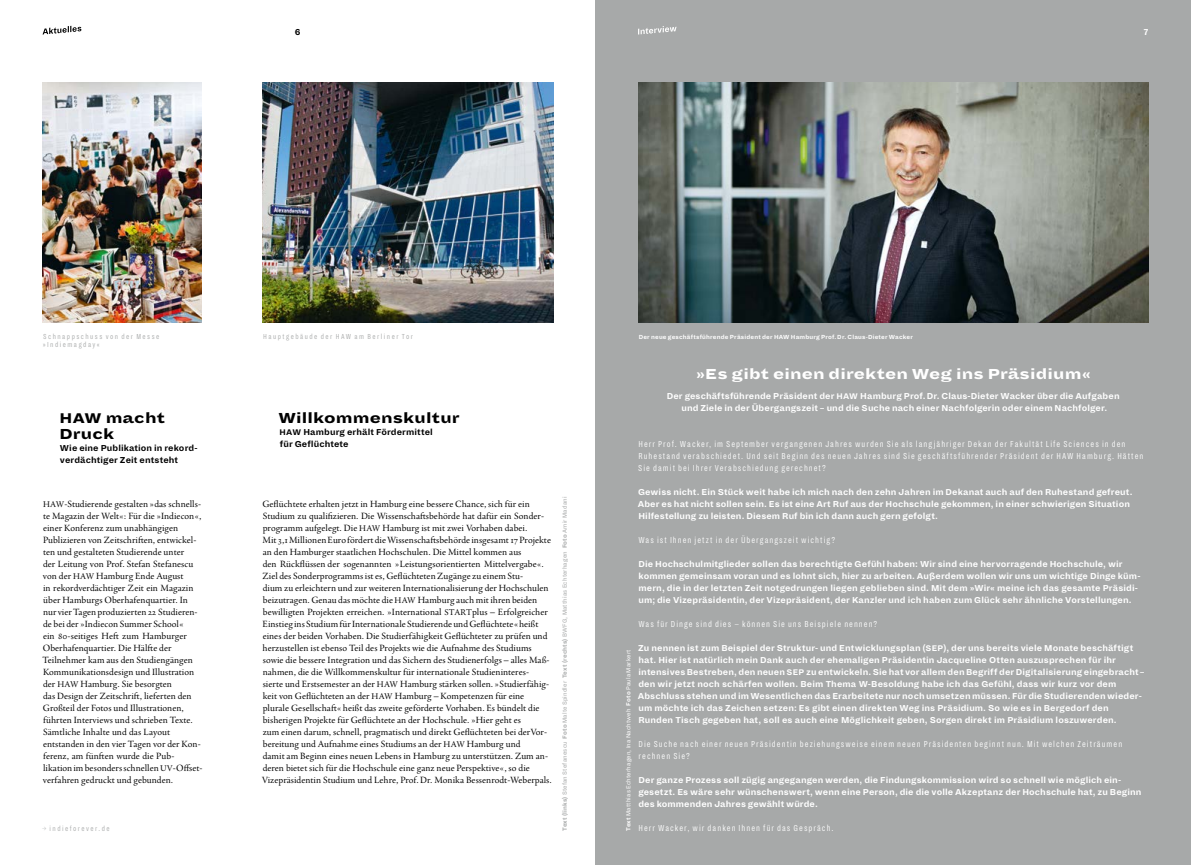
<style>
.page{position:relative;width:1191px;height:865px;background:#fff}
.page>*{position:absolute;margin:0;border:0;box-sizing:border-box;transform-origin:0 0}
.t1{font:900 16px "Dia";letter-spacing:.01em;color:#fff}
.t2{font:900 16px/16px "Dia";letter-spacing:.01em;color:#000}
.t3{font:9.8px/12px "Agmena W1 G";color:#000}
.t4{font:700 9.5px/12px "Dia";letter-spacing:.01em;color:#fff}
.t5{font:300 9.5px/12px "Dia";letter-spacing:.105em;color:#fff}
.t6{font:700 9.5px/12px "Dia";letter-spacing:.01em;color:#000}
.t7{font:300 8px/8px "Dia";letter-spacing:.185em;color:#a7a9a9}
.t8{font:6.5px "Dia";letter-spacing:.02em;color:#a7a9a9}
.t9{font:700 6.5px "Dia";letter-spacing:.025em;color:#fff}
.t10{font:6.5px "Dia";letter-spacing:.02em;color:#fff}
.s1{font-size:15.5px}
.s2{font-size:9px}
.s3{font-weight:700}
</style>
<div class="page">
<div style="left:595px;top:0;width:596px;height:865px;background:#a7a9a9"></div>
<img style="left:638px;top:83px;width:510px;height:239px">
<svg style="left:43px;top:26px;width:38px;height:9px"></svg>
<svg style="left:638px;top:26px;width:38px;height:9px"></svg>
<img style="left:262px;top:83px;width:291px;height:240px">
<img style="left:43px;top:83px;width:158px;height:240px">
<p class="t6" style="left:295px;top:26px;width:7px">6</p>
<p class="t4" style="left:1143px;top:26px;width:6px">7</p>
<p class="t7" style="left:43px;top:332px;width:118px">Schnappschuss von der Messe »Indiemagday«</p>
<p class="t7" style="left:263px;top:332px;width:151px">Hauptgebäude der HAW am Berliner Tor</p>
<p class="t9" style="left:638px;top:333px;width:276px">Der neue geschäftsführende Präsident der HAW Hamburg Prof.Dr. Claus-Dieter Wacker</p>
<h1 class="t2" style="left:60px;top:409px;width:107px"><span class="s1">HAW</span> macht<br>Druck</h1>
<p class="t6" style="left:60px;top:442px;width:138px">Wie eine Publikation in rekord&shy;verdächtiger Zeit entsteht</p>
<h1 class="t2" style="left:278px;top:409px;width:183px">Willkommenskultur</h1>
<p class="t6" style="left:280px;top:426px;width:155px"><span class="s2">HAW</span> Hamburg erhält Fördermittel für Geflüchtete</p>
<p class="t3" style="left:42px;top:497px;width:162px"><span class="s2">HAW</span>-Studierende gestalten »das schnells&shy;te Magazin der Welt«: Für die »Indiecon«, einer Konferenz zum unabhängigen Publizieren von Zeitschriften, entwickel&shy;ten und gestalteten Studierende unter<br>der Leitung von Prof. Stefan Stefanescu von der <span class="s2">HAW</span> Hamburg Ende August<br>in rekordverdächtiger Zeit ein Magazin über Hamburgs Oberhafenquartier. In nur vier Tagen produzierten 22 Studieren&shy;de bei der »Indiecon Summer School«<br>ein 80-seitiges Heft zum Hamburger Oberhafenquartier. Die Hälfte der Teilnehmer kam aus den Studiengängen Kommunikationsdesign und Illustration der <span class="s2">HAW</span> Hamburg. Sie besorgten<br>das Design der Zeitschrift, lieferten den Großteil der Fotos und Illustrationen, führten Interviews und schrieben Texte.<br>Sämtliche Inhalte und das Layout entstanden in den vier Tagen vor der Kon&shy;ferenz, am fünften wurde die Pub&shy;likation im besonders schnellen <span class="s2">UV</span>-Offset&shy;verfahren gedruckt und gebunden.</p>
<p class="t3" style="left:262px;top:497px;width:291px">Geflüchtete erhalten jetzt in Hamburg eine bessere Chance, sich für ein Studium zu qualifizieren. Die Wissenschaftsbehörde hat dafür ein Sonder&shy;programm aufgelegt. Die <span class="s2">HAW</span> Hamburg ist mit zwei Vorhaben dabei.<br>Mit 3,1 Millionen Euro fördert die Wissenschaftsbehörde insgesamt 17 Projekte an den Hamburger staatlichen Hochschulen. Die Mittel kommen aus<br>den Rückflüssen der sogenannten »Leistungsorientierten Mittelvergabe«.<br>Ziel des Sonderprogramms ist es, Geflüchteten Zugänge zu einem Stu-<br>dium zu erleichtern und zur weiteren Internationalisierung der Hochschulen beizutragen. Genau das möchte die <span class="s2">HAW</span> Hamburg auch mit ihren beiden bewilligten Projekten erreichen. »International <span class="s2">START</span>plus – Erfolgreicher Einstieg ins Studium für Internationale Studierende und Geflüchtete« heißt eines der beiden Vorhaben. Die Studierfähigkeit Geflüchteter zu prüfen und herzustellen ist ebenso Teil des Projekts wie die Aufnahme des Studiums sowie die bessere Integration und das Sichern des Studienerfolgs – alles Maß&shy;nahmen, die die Willkommenskultur für internationale Studieninteres-<br>sierte und Erstsemester an der <span class="s2">HAW</span> Hamburg stärken sollen. »Studierfähig&shy;keit von Geflüchteten an der <span class="s2">HAW</span> Hamburg – Kompetenzen für eine plurale Gesellschaft« heißt das zweite geförderte Vorhaben. Es bündelt die bisherigen Projekte für Geflüchtete an der Hochschule. »Hier geht es<br>zum einen darum, schnell, pragmatisch und direkt Geflüchteten bei derVor&shy;bereitung und Aufnahme eines Studiums an der <span class="s2">HAW</span> Hamburg und<br>damit am Beginn eines neuen Lebens in Hamburg zu unterstützen. Zum an&shy;deren bietet sich für die Hochschule eine ganz neue Perspektive«, so die Vizepräsidentin Studium und Lehre, Prof.Dr. Monika Bessenrodt-Weberpals.</p>
<p class="t8" style="left:561px;top:831px;width:336px;rotate:-90deg"><span class="s3">Text (links)</span> Stefan Stefanescu <span class="s3">Foto</span> Malte Spindler <span class="s3">Text (rechts)</span> BWFG, Matthias Echterhagen <span class="s3">Foto</span> Amir Madani</p>
<p class="t7" style="left:42px;top:824px;width:69px">→ indieforever.de</p>
<h1 class="t1" style="left:695px;top:363px;width:397px">»Es gibt einen direkten Weg ins Präsidium«</h1>
<p class="t4" style="left:667px;top:390px;width:454px;text-align:center">Der geschäftsführende Präsident der <span class="s2">HAW</span> Hamburg Prof.Dr. Claus-Dieter Wacker über die Aufgaben und Ziele in der Übergangszeit – und die Suche nach einer Nachfolgerin oder einem Nachfolger.</p>
<p class="t5" style="left:638px;top:438px;width:506px">Herr Prof. Wacker, im September vergangenen Jahres wurden Sie als langjähriger Dekan der Fakultät Life Sciences in den<br>Ruhestand verabschiedet. Und seit Beginn des neuen Jahres sind Sie geschäftsführender Präsident der HAW Hamburg. Hätten<br>Sie damit bei Ihrer Verabschiedung gerechnet?</p>
<p class="t4" style="left:638px;top:486px;width:496px">Gewiss nicht. Ein Stück weit habe ich mich nach den zehn Jahren im Dekanat auch auf den Ruhestand gefreut.<br>Aber es hat nicht sollen sein. Es ist eine Art Ruf aus der Hochschule gekommen, in einer schwierigen Situation<br>Hilfestellung zu leisten. Diesem Ruf bin ich dann auch gern gefolgt.</p>
<p class="t5" style="left:638px;top:534px;width:198px">Was ist Ihnen jetzt in der Übergangszeit wichtig?</p>
<p class="t4" style="left:638px;top:558px;width:503px">Die Hochschulmitglieder sollen das berechtigte Gefühl haben: Wir sind eine hervorragende Hochschule, wir kommen gemeinsam voran und es lohnt sich, hier zu arbeiten. Außerdem wollen wir uns um wichtige Dinge küm&shy;mern, die in der letzten Zeit notgedrungen liegen geblieben sind. Mit dem »Wir« meine ich das gesamte Präsidi&shy;um; die Vizepräsidentin, der Vizepräsident, der Kanzler und ich haben zum Glück sehr ähnliche Vorstellungen.</p>
<p class="t5" style="left:638px;top:618px;width:240px">Was für Dinge sind dies – können Sie uns Beispiele nennen?</p>
<p class="t4" style="left:638px;top:642px;width:508px">Zu nennen ist zum Beispiel der Struktur- und Entwicklungsplan (<span class="s2">SEP</span>), der uns bereits viele Monate beschäftigt hat. Hier ist natürlich mein Dank auch der ehemaligen Präsidentin Jacqueline Otten auszusprechen für ihr intensives Bestreben, den neuen <span class="s2">SEP</span> zu entwickeln. Sie hat vor allem den Begriff der Digitalisierung eingebracht– den wir jetzt noch schärfen wollen. Beim Thema W-Besoldung habe ich das Gefühl, dass wir kurz vor dem Abschluss stehen und im Wesentlichen das Erarbeitete nur noch umsetzen müssen. Für die Studierenden wieder&shy;um möchte ich das Zeichen setzen: Es gibt einen direkten Weg ins Präsidium. So wie es in Bergedorf den Runden Tisch gegeben hat, soll es auch eine Möglichkeit geben, Sorgen direkt im Präsidium loszuwerden.</p>
<p class="t5" style="left:638px;top:738px;width:485px">Die Suche nach einer neuen Präsidentin beziehungsweise einem neuen Präsidenten beginnt nun. Mit welchen Zeiträumen rechnen Sie?</p>
<p class="t4" style="left:638px;top:774px;width:505px">Der ganze Prozess soll zügig angegangen werden, die Findungskommission wird so schnell wie möglich ein&shy;gesetzt. Es wäre sehr wünschenswert, wenn eine Person, die die volle Akzeptanz der Hochschule hat, zu Beginn des kommenden Jahres gewählt würde.</p>
<p class="t5" style="left:638px;top:822px;width:197px">Herr Wacker, wir danken Ihnen für das Gespräch.</p>
<p class="t10" style="left:625px;top:831px;width:183px;rotate:-90deg"><span class="s3">Text</span> Matthias Echterhagen, Ina Nachtweh <span class="s3">Foto</span> Paula Markert</p>
</div>
